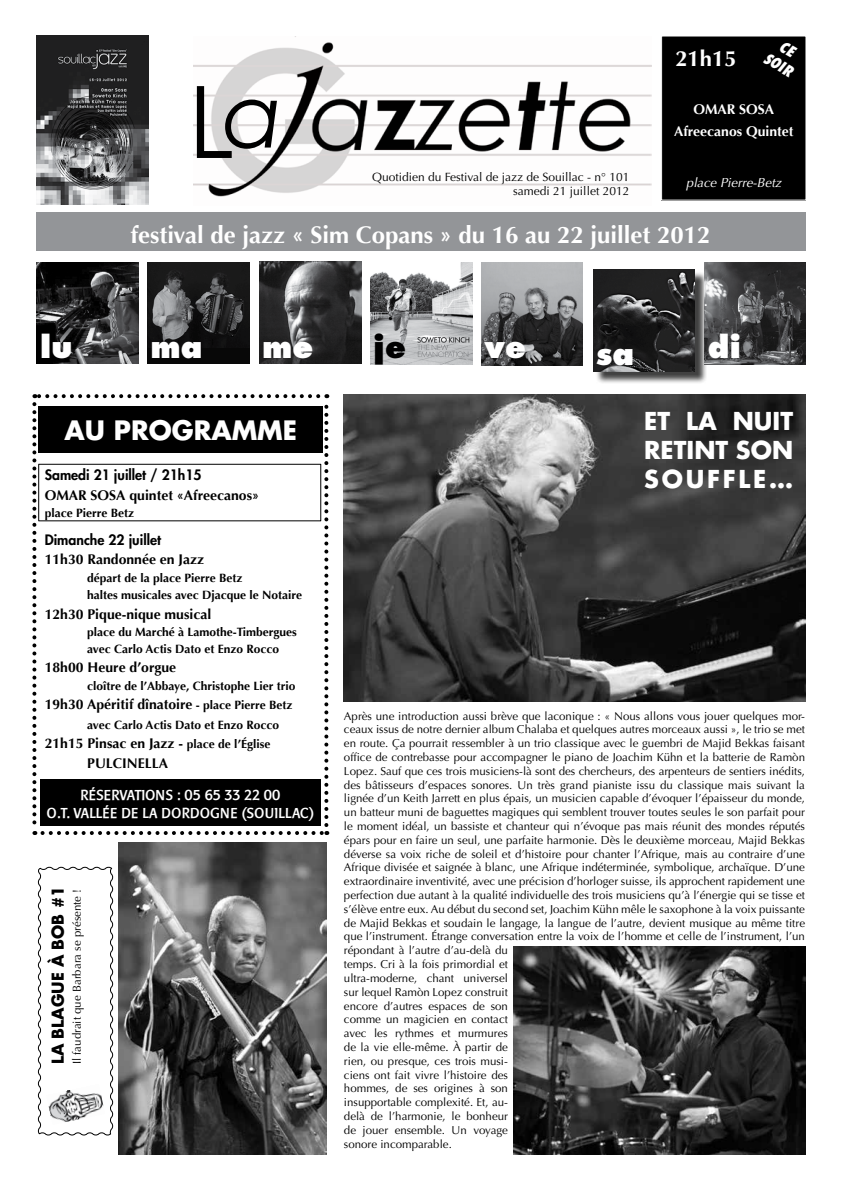
<style>
.page{position:relative;width:842px;height:1191px;background:#fff}
.page>*{position:absolute;margin:0;border:0;box-sizing:border-box;transform-origin:0 0}
.t1{font:100px "Century Gothic";color:#000}
.t2{font:italic 88px "Century Gothic";color:#000}
.t3{font:800 30px "Futura";color:#fff}
.t4{font:800 30px "Futura";color:#000}
.t5{font:700 26px "Futura";color:#fff}
.t6{font:700 24px "Optima";color:#fff}
.t7{font:700 24px/28.8px "Futura";color:#fff;text-align:justify}
.t8{font:700 22px "Optima";color:#fff}
.t9{font:700 16px "Futura";color:#000}
.t10{font:700 15px/18px "Baar Sophia";color:#fff;text-align:center}
.t11{font:italic 800 condensed 15px "Futura";color:#fff}
.t12{font:700 14px/19.6px "Optima";color:#000}
.t13{font:800 14px "Futura";color:#000}
.t14{font:700 14px/22px "Optima";color:#fff;text-align:center}
.t15{font:italic 13px "Optima";color:#fff}
.t16{font:700 12px/17.2px "Optima";color:#000}
.t17{font:12px/14.4px "Optima";color:#000;text-align:right}
.t18{font:11.5px/13.8px "Optima";color:#000}
.s1{font-size:12px}
</style>
<div class="page">
<img style="left:36px;top:262px;width:102px;height:102px">
<img style="left:194px;top:36px;width:457px;height:161px">
<div style="left:662px;top:36px;width:144px;height:164px;background:#000"></div>
<div style="left:661px;top:35px;width:145px;height:166px;border:1px solid #fff"></div>
<div style="left:36px;top:213px;width:770px;height:38px;background:#939598"></div>
<div style="left:38px;top:406px;width:285px;height:46px;background:#000"></div>
<svg style="left:32px;top:404px;width:4px;height:431px"></svg>
<svg style="left:43px;top:831px;width:284px;height:4px"></svg>
<svg style="left:324px;top:394px;width:4px;height:431px"></svg>
<svg style="left:34px;top:394px;width:284px;height:4px"></svg>
<div style="left:41px;top:779px;width:280px;height:46px;background:#000"></div>
<div style="left:38px;top:464px;width:283px;height:57px;border:1px solid #000"></div>
<div style="left:148px;top:263px;width:102px;height:100px;background:#080808"></div>
<img style="left:148px;top:262px;width:102px;height:85px">
<img style="left:259px;top:262px;width:102px;height:102px">
<img style="left:370px;top:262px;width:102px;height:102px">
<img style="left:482px;top:262px;width:101px;height:103px">
<div style="left:595px;top:271px;width:112px;height:113px;background:#000;opacity:.75"></div>
<img style="left:594px;top:269px;width:101px;height:102px">
<img style="left:705px;top:262px;width:101px;height:102px">
<img style="left:36px;top:35px;width:113px;height:170px">
<img style="left:344px;top:394px;width:462px;height:307px">
<img style="left:119px;top:842px;width:207px;height:313px">
<img style="left:514px;top:946px;width:292px;height:209px">
<svg style="left:37px;top:866px;width:77px;height:270px"></svg>
<h1 class="t1" style="left:188px;top:61px;width:48px">L</h1>
<h2 class="t2" style="left:223px;top:62px;width:62px">a</h2>
<p class="t17" style="left:372px;top:170px;width:259px">Quotidien du Festival de jazz de Souillac - n° 101 samedi 21 juillet 2012</p>
<h3 class="t8" style="left:675px;top:46px;width:63px">21h15</h3>
<h3 class="t11" style="left:770px;top:49px;width:32px;rotate:30deg">SOIR</h3>
<p class="t14" style="left:674px;top:98px;width:121px">OMAR SOSA<br>Afreecanos Quintet</p>
<p class="t15" style="left:686px;top:175px;width:97px">place Pierre-Betz</p>
<h3 class="t3" style="left:40px;top:327px;width:34px">lu</h3>
<h3 class="t6" style="left:130px;top:221px;width:582px">festival de jazz « Sim Copans » du 16 au 22 juillet 2012</h3>
<h3 class="t3" style="left:150px;top:327px;width:53px">ma</h3>
<h3 class="t3" style="left:262px;top:327px;width:53px">me</h3>
<h3 class="t4" style="left:373px;top:327px;width:34px">je</h3>
<h3 class="t3" style="left:484px;top:327px;width:43px">ve</h3>
<h3 class="t3" style="left:597px;top:334px;width:39px">sa</h3>
<h3 class="t3" style="left:708px;top:327px;width:35px">di</h3>
<h3 class="t5" style="left:64px;top:413px;width:234px">AU PROGRAMME</h3>
<p class="t13" style="left:45px;top:466px;width:158px">Samedi 21 juillet / 21h15</p>
<p class="t12" style="left:45px;top:485px;width:216px">OMAR SOSA quintet «Afreecanos»</p>
<p class="t16" style="left:45px;top:504px;width:91px">place Pierre Betz</p>
<p class="t13" style="left:45px;top:531px;width:118px">Dimanche 22 juillet</p>
<p class="t12" style="left:45px;top:550px;width:161px">11h30 Randonnée en Jazz</p>
<p class="t16" style="left:87px;top:569px;width:216px">départ de la place Pierre Betz<br>haltes musicales avec Djacque le Notaire</p>
<p class="t12" style="left:45px;top:604px;width:168px">12h30 Pique-nique musical</p>
<p class="t16" style="left:87px;top:623px;width:211px;line-height:16.8px">place du Marché à Lamothe-Timbergues avec Carlo Actis Dato et Enzo Rocco</p>
<p class="t12" style="left:45px;top:658px;width:133px">18h00 Heure d’orgue</p>
<p class="t16" style="left:87px;top:677px;width:210px">cloître de l’Abbaye, Christophe Lier trio</p>
<p class="t12" style="left:45px;top:695px;width:249px">19h30 Apéritif dînatoire <span class="s1">- place Pierre Betz</span></p>
<p class="t16" style="left:87px;top:716px;width:193px">avec Carlo Actis Dato et Enzo Rocco</p>
<p class="t12" style="left:87px;top:734px;width:185px;text-indent:-43px">21h15 Pinsac en Jazz - <span class="s1">place de l’Église </span>pulcinella</p>
<h3 class="t10" style="left:47px;top:785px;width:269px">RÉSERVATIONS : 05 65 33 22 00<br>O.T. VALLÉE DE LA DORDOGNE (SOUILLAC)</h3>
<h3 class="t9" style="left:47px;top:1064px;width:179px;rotate:-90deg">LA BLAGUE À BOB #1</h3>
<p class="t18" style="left:70px;top:1064px;width:177px;rotate:-90deg">Il faudrait que Barbara se présente !</p>
<h3 class="t7" style="left:644px;top:406px;width:150px">ET LA NUIT RETINT SON SOUFFLE…</h3>
<p class="t18" style="left:344px;top:709px;width:463px">Après une introduction aussi brève que laconique : « Nous allons vous jouer quelques mor&shy;ceaux issus de notre dernier album Chalaba et quelques autres morceaux aussi », le trio se met en route. Ça pourrait ressembler à un trio classique avec le guembri de Majid Bekkas faisant office de contrebasse pour accompagner le piano de Joachim Kühn et la batterie de Ramòn Lopez. Sauf que ces trois musiciens-là sont des chercheurs, des arpenteurs de sentiers inédits, des bâtisseurs d’espaces sonores. Un très grand pianiste issu du classique mais suivant la lignée d’un Keith Jarrett en plus épais, un musicien capable d’évoquer l’épaisseur du monde, un batteur muni de baguettes magiques qui semblent trouver toutes seules le son parfait pour le moment idéal, un bassiste et chanteur qui n’évoque pas mais réunit des mondes réputés épars pour en faire un seul, une parfaite harmonie. Dès le deuxième morceau, Majid Bekkas déverse sa voix riche de soleil et d’histoire pour chanter l’Afrique, mais au contraire d’une Afrique divisée et saignée à blanc, une Afrique indéterminée, symbolique, archaïque. D’une extraordinaire inventivité, avec une précision d’horloger suisse, ils approchent rapidement une perfection due autant à la qualité individuelle des trois musiciens qu’à l’énergie qui se tisse et s’élève entre eux. Au début du second set, Joachim Kühn mêle le saxophone à la voix puissante de Majid Bekkas et soudain le langage, la langue de l’autre, devient musique au même titre que l’instrument. Étrange conversation entre la voix de l’homme et celle de l’instrument, l’un répondant à l’autre d’au-delà du<br>temps. Cri à la fois primordial et<br>ultra-moderne, chant universel<br>sur lequel Ramòn Lopez construit<br>encore d’autres espaces de son<br>comme un magicien en contact<br>avec les rythmes et murmures<br>de la vie elle-même. À partir de<br>rien, ou presque, ces trois musi-<br>ciens ont fait vivre l’histoire des<br>hommes, de ses origines à son<br>insupportable complexité. Et, au-<br>delà de l’harmonie, le bonheur<br>de jouer ensemble. Un voyage<br>sonore incomparable.</p>
</div>
